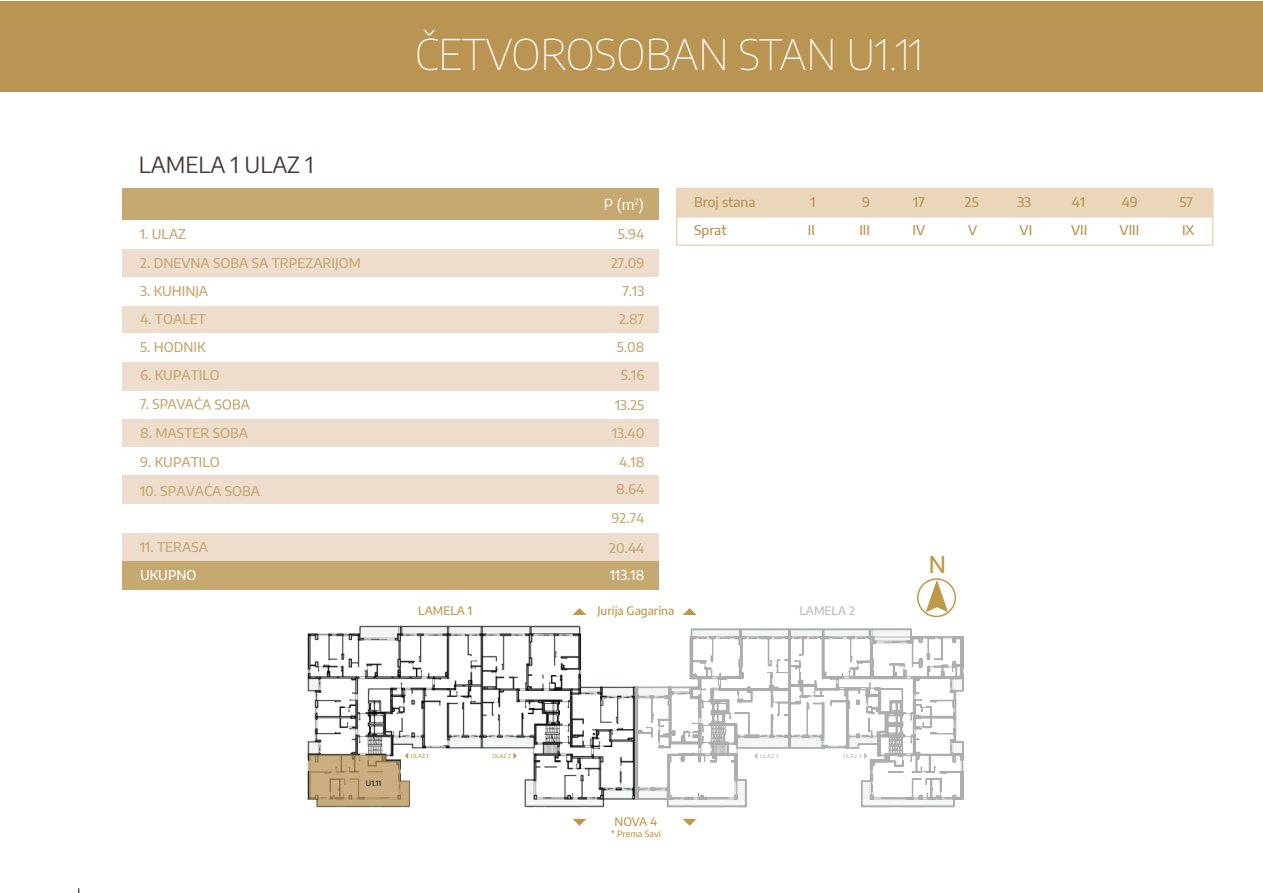
<style>
.page{position:relative;width:1263px;height:893px;background:#fff}
.page>*{position:absolute;margin:0;border:0;box-sizing:border-box;transform-origin:0 0}
.t1{font:100 42.45px "Encode Sans";color:#fff}
.t2{font:500 23.1px "Encode Sans";color:#bf9849}
.t3{font:22.35px "Encode Sans";color:#4e3836}
.t4{font:15.15px "Encode Sans";color:#fff}
.t5{font:500 13.5px/28.5px "Encode Sans";color:#c6a871;text-align:center}
.t6{font:500 13.5px/28.3px "Encode Sans";color:#b99551}
.t7{font:500 13.5px "Encode Sans";color:#fff}
.t8{font:500 11.7px "Encode Sans";color:#bf9849}
.t9{font:500 11.7px "Encode Sans";color:#bfbcbc}
.t10{font:500 8.85px "Encode Sans";color:#bf9849}
.t11{font:500 7.5px "Encode Sans";color:#1c1d1a}
.t12{font:500 5.7px "Encode Sans";color:#bf9849}
.t13{font:500 5.7px "Encode Sans";color:#bfbcbc}
.s1{font-size:42px}
</style>
<div class="page">
<div style="left:0;top:2px;width:1263px;height:90px;background:#ba9453"></div>
<div style="left:676px;top:188px;width:537px;height:30px;background:#ecd6bb"></div>
<div style="left:676px;top:216px;width:537px;height:30px;background:#fff;border:2px solid #ecd6bb"></div>
<div style="left:123px;top:188px;width:536px;height:33px;background:#c6a871"></div>
<div style="left:123px;top:249px;width:536px;height:29px;background:#eeddcd"></div>
<div style="left:123px;top:277px;width:536px;height:29px;background:#fff"></div>
<div style="left:123px;top:306px;width:536px;height:28px;background:#eeddcd"></div>
<div style="left:123px;top:333px;width:536px;height:29px;background:#fff"></div>
<div style="left:123px;top:362px;width:536px;height:28px;background:#eeddcd"></div>
<svg style="left:195px;top:397px;width:55px;height:13px"></svg>
<div style="left:123px;top:419px;width:536px;height:29px;background:#eeddcd"></div>
<img style="left:307px;top:625px;width:328px;height:195px">
<svg style="left:635px;top:628px;width:329px;height:191px"></svg>
<svg style="left:513px;top:752px;width:4px;height:7px"></svg>
<svg style="left:754px;top:752px;width:3px;height:7px"></svg>
<svg style="left:864px;top:752px;width:3px;height:7px"></svg>
<svg style="left:926px;top:580px;width:22px;height:32px"></svg>
<div style="left:917px;top:578px;width:39px;height:39px;border:2px solid #bf9848;border-radius:50%"></div>
<svg style="left:572px;top:608px;width:14px;height:7px"></svg>
<svg style="left:683px;top:608px;width:13px;height:7px"></svg>
<svg style="left:683px;top:819px;width:14px;height:7px"></svg>
<svg style="left:572px;top:819px;width:14px;height:7px"></svg>
<div style="left:123px;top:476px;width:536px;height:28px;background:#eeddcd"></div>
<div style="left:123px;top:533px;width:536px;height:28px;background:#eeddcd"></div>
<div style="left:123px;top:561px;width:536px;height:29px;background:#c6a871"></div>
<svg style="left:309px;top:752px;width:100px;height:54px;background:#c1a980"></svg>
<h3 class="t3" style="left:139px;top:149px;width:176px">LAMELA 1 ULAZ 1</h3>
<h1 class="t1" style="left:415px;top:25px;width:509px">ČETVOROSOBAN <span class="s1">STAN U1.11</span></h1>
<p class="t4" style="left:604px;top:194px;width:42px">P (m<sup>2</sup>)</p>
<p class="t5" style="left:140px;top:219px;width:47px">1. ULAZ</p>
<p class="t5" style="left:618px;top:219px;width:28px">5.94</p>
<p class="t5" style="left:140px;top:248px;width:222px">2. DNEVNA SOBA SA TRPEZARIJOM</p>
<p class="t5" style="left:611px;top:248px;width:35px">27.09</p>
<p class="t5" style="left:140px;top:276px;width:70px">3. KUHINJA</p>
<p class="t5" style="left:622px;top:276px;width:23px">7.13</p>
<p class="t5" style="left:140px;top:304px;width:67px">4. TOALET</p>
<p class="t5" style="left:619px;top:304px;width:27px">2.87</p>
<p class="t5" style="left:140px;top:332px;width:67px">5. HODNIK</p>
<p class="t5" style="left:617px;top:332px;width:29px">5.08</p>
<p class="t5" style="left:140px;top:360px;width:81px">6. KUPATILO</p>
<p class="t5" style="left:621px;top:360px;width:25px">5.16</p>
<p class="t5" style="left:140px;top:390px;width:55px">7. SPAVA</p>
<p class="t5" style="left:615px;top:390px;width:31px">13.25</p>
<p class="t5" style="left:140px;top:418px;width:109px">8. MASTER SOBA</p>
<p class="t5" style="left:612px;top:418px;width:34px">13.40</p>
<p class="t5" style="left:140px;top:447px;width:81px">9. KUPATILO</p>
<p class="t5" style="left:619px;top:447px;width:27px">4.18</p>
<p class="t5" style="left:140px;top:476px;width:121px">10. SPAVAĆA SOBA</p>
<p class="t5" style="left:612px;top:474px;width:34px">8.64<br>92.74</p>
<p class="t5" style="left:609px;top:533px;width:37px">20.44</p>
<p class="t5" style="left:140px;top:533px;width:70px">11. TERASA</p>
<p class="t7" style="left:140px;top:565px;width:58px">UKUPNO</p>
<p class="t7" style="left:610px;top:565px;width:36px">113.18</p>
<p class="t6" style="left:694px;top:187px;width:63px">Broj stana<br>Sprat</p>
<p class="t6" style="left:808px;top:187px;width:9px">1<br>II</p>
<p class="t6" style="left:859px;top:187px;width:12px">9<br>III</p>
<p class="t6" style="left:913px;top:187px;width:14px">17<br>IV</p>
<p class="t6" style="left:965px;top:187px;width:15px">25<br>V</p>
<p class="t6" style="left:1018px;top:187px;width:16px">33<br>VI</p>
<p class="t6" style="left:1071px;top:187px;width:18px">41<br>VII</p>
<p class="t6" style="left:1119px;top:187px;width:21px">49<br>VIII</p>
<p class="t6" style="left:1179px;top:187px;width:16px">57<br>IX</p>
<h2 class="t2" style="left:929px;top:548px;width:19px">N</h2>
<p class="t8" style="left:597px;top:603px;width:78px">Jurija Gagarina</p>
<p class="t8" style="left:418px;top:603px;width:56px">LAMELA 1</p>
<p class="t9" style="left:799px;top:603px;width:57px">LAMELA 2</p>
<p class="t11" style="left:366px;top:778px;width:17px">U1.11</p>
<p class="t12" style="left:411px;top:751px;width:19px">ULAZ 1</p>
<p class="t12" style="left:492px;top:751px;width:20px">ULAZ 2</p>
<p class="t13" style="left:760px;top:751px;width:20px">ULAZ 3</p>
<p class="t13" style="left:843px;top:751px;width:21px">ULAZ 4</p>
<p class="t8" style="left:615px;top:814px;width:44px">NOVA 4</p>
<p class="t10" style="left:611px;top:827px;width:52px">* Prema Savi</p>
</div>
